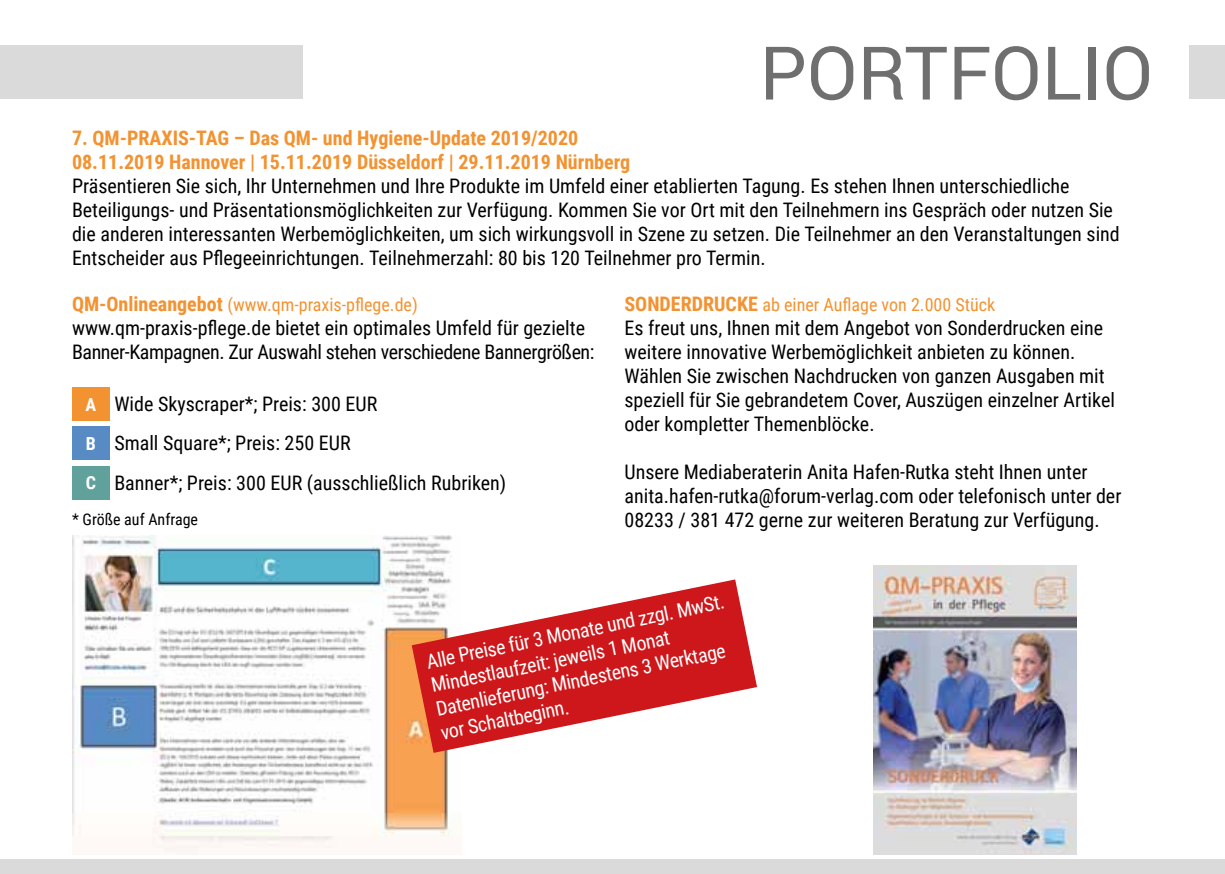
<style>
.page{position:relative;width:1225px;height:874px;background:#fff}
.page>*{position:absolute;margin:0;border:0;box-sizing:border-box;transform-origin:0 0}
.t1{font:74px "Roboto";color:#706f6f}
.t2{font:20px/24px "Roboto Condensed";color:#000}
.t3{font:20px/24px "Roboto Condensed";letter-spacing:-.02em;color:#000}
.t4{font:20px/23.8px "Roboto Condensed";color:#fff}
.t5{font:700 20px/24px "Roboto Condensed";color:#f39230}
.t6{font:18px "Roboto Condensed";color:#f39230}
.t7{font:16px "Roboto Condensed";color:#000}
.s1{font-weight:700;font-size:20px}
.s2{font-weight:700;font-size:18px;color:#fff}
</style>
<div class="page">
<div style="left:72px;top:386px;width:38px;height:34px;background:#f39230"></div>
<div style="left:72px;top:426px;width:38px;height:34px;background:#588bc4"></div>
<div style="left:72px;top:465px;width:38px;height:34px;background:#61a19b"></div>
<img style="left:873px;top:565px;width:203px;height:288px">
<img style="left:72px;top:535px;width:390px;height:318px">
<svg style="left:412px;top:579px;width:345px;height:173px;fill:#cd171a"></svg>
<div style="left:0;top:859px;width:1225px;height:14px;background:#dadada"></div>
<div style="left:0;top:45px;width:303px;height:54px;background:#dadada"></div>
<div style="left:1189px;top:45px;width:36px;height:54px;background:#dadada"></div>
<h1 class="t1" style="left:759px;top:21px;width:395px">PORTFOLIO</h1>
<p class="t5" style="left:72px;top:125px;width:560px">7. QM-PRAXIS-TAG – Das QM- und Hygiene-Update 2019/2020<br>08.11.2019 Hannover | 15.11.2019 Düsseldorf | 29.11.2019 Nürnberg</p>
<p class="t2" style="left:72px;top:173px;width:1049px">Präsentieren Sie sich, Ihr Unternehmen und Ihre Produkte im Umfeld einer etablierten Tagung. Es stehen Ihnen unterschiedliche Beteiligungs- und Präsentationsmöglichkeiten zur Verfügung. Kommen Sie vor Ort mit den Teilnehmern ins Gespräch oder nutzen Sie die anderen interessanten Werbemöglichkeiten, um sich wirkungsvoll in Szene zu setzen. Die Teilnehmer an den Veranstaltungen sind Entscheider aus Pflegeeinrichtungen. Teilnehmerzahl: 80 bis 120 Teilnehmer pro Termin.</p>
<p class="t6" style="left:72px;top:291px;width:347px"><span class="s1">QM-Onlineangebot</span> (www.qm-praxis-pflege.de)</p>
<p class="t3" style="left:72px;top:314px;width:524px">www.qm-praxis-pflege.de bietet ein optimales Umfeld für gezielte<br>Banner-Kampagnen. Zur Auswahl stehen verschiedene Bannergrößen:</p>
<p class="t2" style="left:85px;top:383px;width:422px;line-height:39.4px"><span class="s2">A</span> Wide Skyscraper*; Preis: 300 EUR<br><span class="s2">B</span> Small Square*; Preis: 250 EUR<br><span class="s2">C</span> Banner*; Preis: 300 EUR (ausschließlich Rubriken)</p>
<p class="t7" style="left:72px;top:507px;width:127px">* Größe auf Anfrage</p>
<p class="t6" style="left:624px;top:291px;width:372px"><span class="s1">SONDERDRUCKE</span> ab einer Auflage von 2.000 Stück</p>
<p class="t2" style="left:624px;top:314px;width:492px">Es freut uns, Ihnen mit dem Angebot von Sonderdrucken eine weitere innovative Werbemöglichkeit anbieten zu können.<br>Wählen Sie zwischen Nachdrucken von ganzen Ausgaben mit speziell für Sie gebrandetem Cover, Auszügen einzelner Artikel oder kompletter Themenblöcke.</p>
<p class="t2" style="left:624px;top:458px;width:498px">Unsere Mediaberaterin Anita Hafen-Rutka steht Ihnen unter anita.hafen-rutka@forum-verlag.com oder telefonisch unter der<br>08233 / 381 472 gerne zur weiteren Beratung zur Verfügung.</p>
<p class="t4" style="left:423px;top:650px;width:306px;rotate:-12deg">Alle Preise für 3 Monate und zzgl. MwSt.<br>Mindestlaufzeit: jeweils 1 Monat Datenlieferung: Mindestens 3 Werktage vor Schaltbeginn.</p>
</div>
